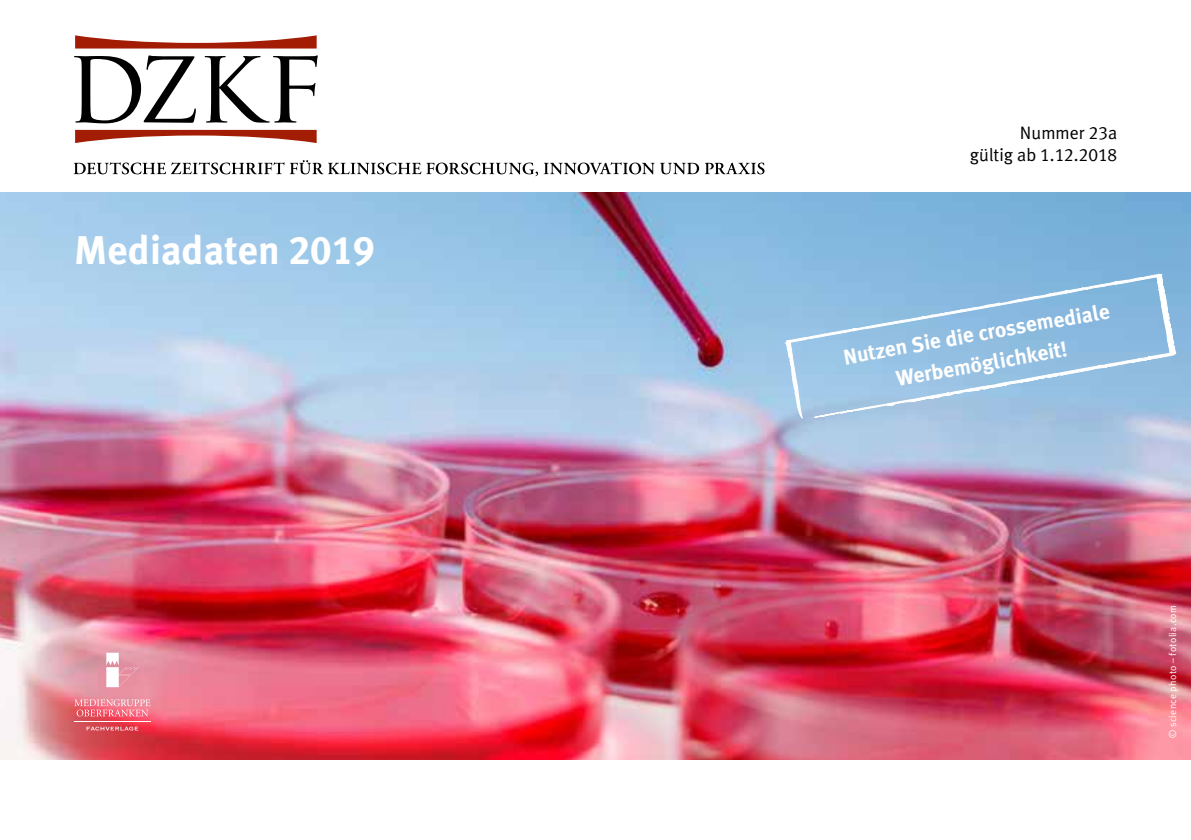
<style>
.page{position:relative;width:1191px;height:840px;background:#fff}
.page>*{position:absolute;margin:0;border:0;box-sizing:border-box;transform-origin:0 0}
.t1{font:700 40px "Meta Plus";color:#fff}
.t2{font:700 21.4px/30.4px "Meta Plus";color:#fff;text-align:center}
.t3{font:18px "Meta Plus Normal Caps";color:#000}
.t4{font:18px "Meta Plus Normal";color:#000}
.t5{font:10px "Meta Plus Normal";letter-spacing:.03em;color:#fff}
.s1{font-family:"Meta Plus Bold Caps";font-weight:400}
.s2{font-family:"Meta Plus Normal Caps"}
.s3{font-family:"Meta Plus Normal"}
</style>
<div class="page">
<svg style="left:74px;top:55px;width:122px;height:68px"></svg>
<svg style="left:205px;top:55px;width:113px;height:67px"></svg>
<svg style="left:75px;top:130px;width:242px;height:13px"></svg>
<svg style="left:75px;top:35px;width:242px;height:13px"></svg>
<svg style="left:74px;top:160px;width:690px;height:16px"></svg>
<img style="left:0;top:192px;width:1191px;height:567px">
<svg style="left:74px;top:652px;width:77px;height:78px;background:#e98f9c"></svg>
<img style="left:785px;top:268px;width:397px;height:296px">
<h1 class="t1" style="left:74px;top:227px;width:302px">Mediadaten <span class="s1">2019</span></h1>
<h3 class="t4" style="left:1020px;top:123px;width:99px">Nummer <span class="s2">23</span>a</h3>
<h3 class="t3" style="left:970px;top:145px;width:149px"><span class="s3">gültig ab</span> 1.12.2018</h3>
<h2 class="t2" style="left:840px;top:342px;width:272px;rotate:-10deg">Nutzen Sie die crossemediale<br>Werbemöglichkeit!</h2>
<p class="t5" style="left:1167px;top:737px;width:134px;rotate:-90deg">© science photo – fotolia.com</p>
<p class="t5" style="left:1167px;top:727px;width:89px;rotate:-90deg">Zffoto – fotolia.com</p>
</div>
